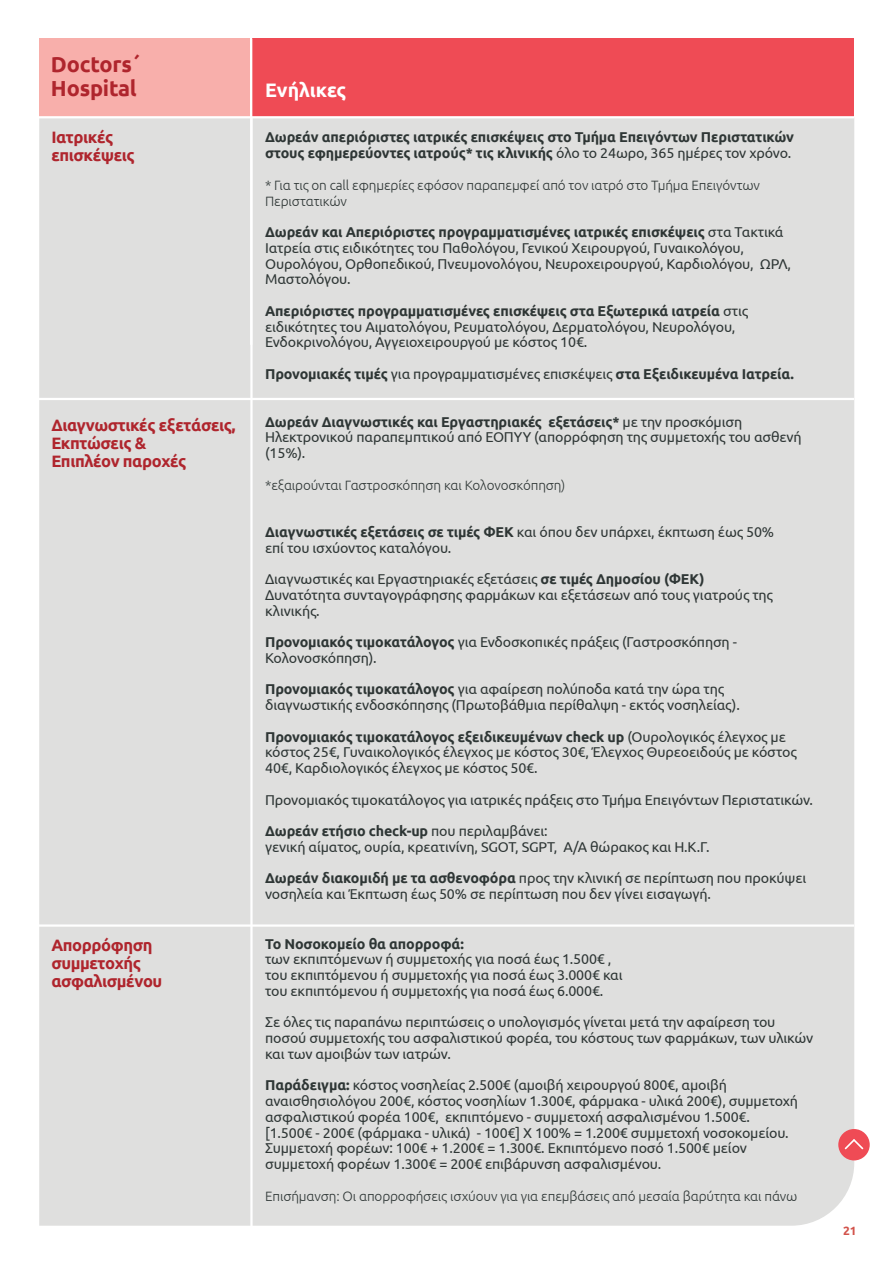
<style>
.page{position:relative;width:893px;height:1263px;background:#fff}
.page>*{position:absolute;margin:0;border:0;box-sizing:border-box;transform-origin:0 0}
.t1{font:700 21.75px/23.2px "Ubuntu";letter-spacing:-.01em;color:#af252d}
.t2{font:700 19.5px "Ubuntu";color:#fff}
.t3{font:700 16.5px/18px "Ubuntu";letter-spacing:-.025em;color:#af252d}
.t4{font:14.25px/15.8px "Ubuntu";letter-spacing:-.01em;color:#2e3635}
.t5{font:700 14.25px/15.8px "Ubuntu";letter-spacing:-.01em;color:#2e3635}
.t6{font:300 13.5px/15.8px "Ubuntu";letter-spacing:-.01em;color:#2e3635}
.t7{font:700 12px "Ubuntu";color:#d2534b}
.s1{font-weight:400}
.s2{font-weight:700}
</style>
<div class="page">
<div style="left:39px;top:118px;width:815px;height:1108px;background:#dfdfde"></div>
<hr style="left:250px;top:21px;width:3px;height:1228px;background:#fff">
<div style="left:252px;top:38px;width:602px;height:78px;background:#ef4b55"></div>
<div style="left:39px;top:38px;width:211px;height:80px;background:#f8afab"></div>
<hr style="left:39px;top:116px;width:815px;height:2px;background:#fff">
<hr style="left:39px;top:924px;width:815px;height:3px;background:#fff">
<hr style="left:39px;top:398px;width:815px;height:2px;background:#fff">
<div style="left:838px;top:1129px;width:32px;height:31px;background:#ef4b55;border-radius:50%"></div>
<svg style="left:844px;top:1139px;width:20px;height:11px"></svg>
<h1 class="t1" style="left:51px;top:53px;width:92px">Doctors΄<br>Hospital</h1>
<h2 class="t2" style="left:265px;top:78px;width:83px">Ενήλικες</h2>
<p class="t3" style="left:51px;top:128px;width:85px">Ιατρικές επισκέψεις</p>
<p class="t5" style="left:265px;top:129px;width:530px">Δωρεάν απεριόριστες ιατρικές επισκέψεις στο Τμήμα Επειγόντων Περιστατικών στους εφημερεύοντες ιατρούς* τις κλινικής <span class="s1">όλο το 24ωρο, 365 ημέρες τον χρόνο.</span></p>
<p class="t6" style="left:265px;top:177px;width:496px">* Για τις on call εφημερίες εφόσον παραπεμφεί από τον ιατρό στο Τμήμα Επειγόντων<br>Περιστατικών</p>
<p class="t4" style="left:265px;top:224px;width:527px"><span class="s2">Δωρεάν και Απεριόριστες προγραμματισμένες ιατρικές επισκέψεις</span> στα Τακτικά Ιατρεία στις ειδικότητες του Παθολόγου, Γενικού Χειρουργού, Γυναικολόγου, Ουρολόγου, Ορθοπεδικού, Πνευμονολόγου, Νευροχειρουργού, Καρδιολόγου, ΩΡΛ, Μαστολόγου.</p>
<p class="t4" style="left:265px;top:302px;width:484px"><span class="s2">Απεριόριστες προγραμματισμένες επισκέψεις στα Εξωτερικά ιατρεία</span> στις ειδικότητες του Αιματολόγου, Ρευματολόγου, Δερματολόγου, Νευρολόγου,<br>Ενδοκρινολόγου, Αγγειοχειρουργού με κόστος 10€.</p>
<p class="t5" style="left:265px;top:366px;width:530px">Προνομιακές τιμές <span class="s1">για προγραμματισμένες επισκέψεις</span> στα Εξειδικευμένα Ιατρεία.</p>
<p class="t4" style="left:265px;top:413px;width:538px"><span class="s2">Δωρεάν Διαγνωστικές και Εργαστηριακές εξετάσεις*</span> με την προσκόμιση<br>Ηλεκτρονικού παραπεμπτικού από ΕΟΠΥΥ (απορρόφηση της συμμετοχής του ασθενή (15%).</p>
<p class="t6" style="left:265px;top:476px;width:302px">*εξαιρούνται Γαστροσκόπηση και Κολονοσκόπηση)</p>
<p class="t4" style="left:265px;top:523px;width:510px"><span class="s2">Διαγνωστικές εξετάσεις σε τιμές ΦΕΚ</span> και όπου δεν υπάρχει, έκπτωση έως 50% επί του ισχύοντος καταλόγου.</p>
<p class="t4" style="left:265px;top:571px;width:509px">Διαγνωστικές και Εργαστηριακές εξετάσεις <span class="s2">σε τιμές Δημοσίου (ΦΕΚ)<br></span>Δυνατότητα συνταγογράφησης φαρμάκων και εξετάσεων από τους γιατρούς της κλινικής.</p>
<p class="t4" style="left:265px;top:634px;width:473px"><span class="s2">Προνομιακός τιμοκατάλογος</span> για Ενδοσκοπικές πράξεις (Γαστροσκόπηση -<br>Κολονοσκόπηση).</p>
<p class="t4" style="left:265px;top:681px;width:476px"><span class="s2">Προνομιακός τιμοκατάλογος</span> για αφαίρεση πολύποδα κατά την ώρα της διαγνωστικής ενδοσκόπησης (Πρωτοβάθμια περίθαλψη - εκτός νοσηλείας).</p>
<p class="t4" style="left:265px;top:728px;width:533px"><span class="s2">Προνομιακός τιμοκατάλογος εξειδικευμένων check up</span> (Ουρολογικός έλεγχος με κόστος 25€, Γυναικολογικός έλεγχος με κόστος 30€, Έλεγχος Θυρεοειδούς με κόστος<br>40€, Καρδιολογικός έλεγχος με κόστος 50€.</p>
<p class="t4" style="left:265px;top:791px;width:549px">Προνομιακός τιμοκατάλογος για ιατρικές πράξεις στο Τμήμα Επειγόντων Περιστατικών.</p>
<p class="t4" style="left:265px;top:823px;width:446px"><span class="s2">Δωρεάν ετήσιο check-up</span> που περιλαμβάνει:<br>γενική αίματος, ουρία, κρεατινίνη, SGOT, SGPT, Α/Α θώρακος και Η.Κ.Γ.</p>
<p class="t4" style="left:265px;top:870px;width:543px"><span class="s2">Δωρεάν διακομιδή με τα ασθενοφόρα</span> προς την κλινική σε περίπτωση που προκύψει νοσηλεία και Έκπτωση έως 50% σε περίπτωση που δεν γίνει εισαγωγή.</p>
<p class="t3" style="left:51px;top:416px;width:186px">Διαγνωστικές εξετάσεις,<br>Εκπτώσεις &amp;<br>Επιπλέον παροχές</p>
<p class="t3" style="left:51px;top:935px;width:113px">Απορρόφηση συμμετοχής ασφαλισμένου</p>
<p class="t5" style="left:265px;top:935px;width:200px">Το Νοσοκομείο θα απορροφά:</p>
<p class="t4" style="left:265px;top:951px;width:359px">των εκπιπτόμενων ή συμμετοχής για ποσά έως 1.500€ , του εκπιπτόμενου ή συμμετοχής για ποσά έως 3.000€ και του εκπιπτόμενου ή συμμετοχής για ποσά έως 6.000€.</p>
<p class="t4" style="left:265px;top:1014px;width:550px">Σε όλες τις παραπάνω περιπτώσεις ο υπολογισμός γίνεται μετά την αφαίρεση του ποσού συμμετοχής του ασφαλιστικού φορέα, του κόστους των φαρμάκων, των υλικών και των αμοιβών των ιατρών.</p>
<p class="t4" style="left:265px;top:1077px;width:534px"><span class="s2">Παράδειγμα:</span> κόστος νοσηλείας 2.500€ (αμοιβή χειρουργού 800€, αμοιβή αναισθησιολόγου 200€, κόστος νοσηλίων 1.300€, φάρμακα - υλικά 200€), συμμετοχή ασφαλιστικού φορέα 100€, εκπιπτόμενο - συμμετοχή ασφαλισμένου 1.500€. [1.500€ - 200€ (φάρμακα - υλικά) - 100€] Χ 100% = 1.200€ συμμετοχή νοσοκομείου.<br>Συμμετοχή φορέων: 100€ + 1.200€ = 1.300€. Εκπιπτόμενο ποσό 1.500€ μείον συμμετοχή φορέων 1.300€ = 200€ επιβάρυνση ασφαλισμένου.</p>
<p class="t6" style="left:265px;top:1187px;width:534px">Επισήμανση: Οι απορροφήσεις ισχύουν για για επεμβάσεις από μεσαία βαρύτητα και πάνω</p>
<p class="t7" style="left:843px;top:1223px;width:15px">21</p>
</div>
